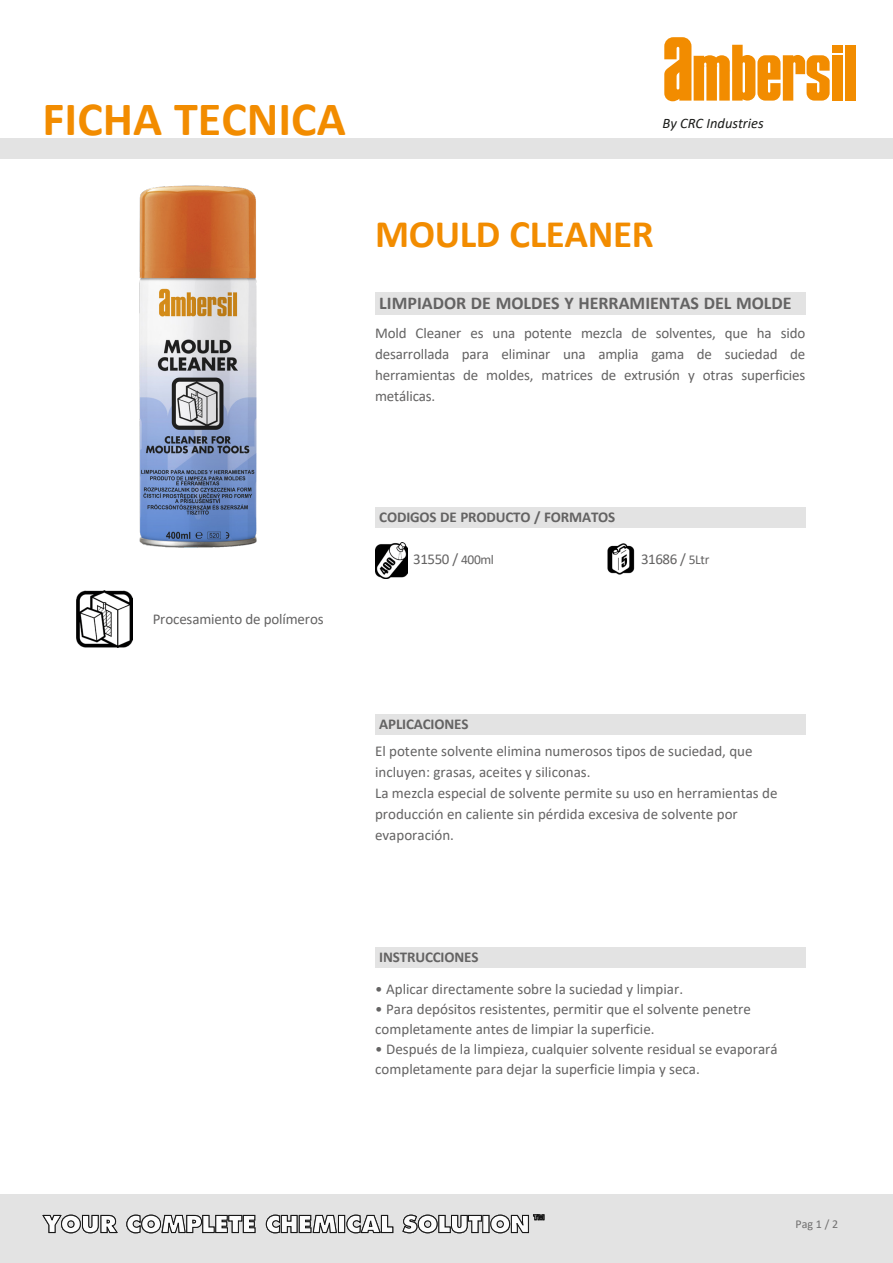
<style>
.page{position:relative;width:893px;height:1263px;background:#fff}
.page>*{position:absolute;margin:0;border:0;box-sizing:border-box;transform-origin:0 0}
.t1{font:700 48px "Calibri";color:#f28c00}
.t2{font:700 39px "Calibri";letter-spacing:-.01em;color:#f28c00}
.t3{font:700 18px "Calibri";color:#646363}
.t4{font:15px/21px "Calibri";color:#646363}
.t5{font:700 15px "Calibri";letter-spacing:-.01em;color:#646363}
.t6{font:italic 14.55px "Calibri";color:#1c1d1b}
.t7{font:12px "Calibri";color:#706f6f}
.s1{font-size:13.5px}
</style>
<div class="page">
<div style="left:375px;top:292px;width:430px;height:23px;background:#e3e3e3"></div>
<div style="left:375px;top:714px;width:430px;height:21px;background:#e3e3e3"></div>
<img style="left:139px;top:185px;width:117px;height:363px">
<div style="left:0;top:1195px;width:893px;height:68px;background:#e3e3e3"></div>
<svg style="left:42px;top:1214px;width:76px;height:19px"></svg>
<svg style="left:126px;top:1214px;width:419px;height:19px"></svg>
<div style="left:375px;top:947px;width:430px;height:20px;background:#e3e3e3"></div>
<div style="left:375px;top:507px;width:430px;height:20px;background:#e3e3e3"></div>
<img style="left:76px;top:590px;width:56px;height:57px">
<div style="left:0;top:138px;width:893px;height:21px;background:#e3e3e3"></div>
<img style="left:375px;top:543px;width:32px;height:36px">
<div style="left:845px;top:45px;width:10px;height:56px;background:#f28c00"></div>
<div style="left:832px;top:45px;width:10px;height:7px;background:#f28c00"></div>
<div style="left:832px;top:55px;width:10px;height:46px;background:#f28c00"></div>
<svg style="left:664px;top:37px;width:166px;height:64px"></svg>
<img style="left:607px;top:543px;width:28px;height:32px">
<h1 class="t1" style="left:43px;top:85px;width:305px">FICHA TECNICA</h1>
<p class="t6" style="left:663px;top:114px;width:103px">By CRC Industries</p>
<h2 class="t2" style="left:375px;top:206px;width:280px">MOULD CLEANER</h2>
<p class="t3" style="left:379px;top:290px;width:414px">LIMPIADOR DE MOLDES Y HERRAMIENTAS DEL MOLDE</p>
<p class="t4" style="left:375px;top:322px;width:432px;text-align:justify">Mold Cleaner es una potente mezcla de solventes, que ha sido desarrollada para eliminar una amplia gama de suciedad de herramientas de moldes, matrices de extrusión y otras superficies metálicas.</p>
<p class="t4" style="left:153px;top:608px;width:172px">Procesamiento de polímeros</p>
<p class="t5" style="left:379px;top:506px;width:238px">CODIGOS DE PRODUCTO / FORMATOS</p>
<p class="t4" style="left:413px;top:549px;width:82px">31550 / <span class="s1">400ml</span></p>
<p class="t4" style="left:641px;top:549px;width:70px">31686 / <span class="s1">5Ltr</span></p>
<p class="t5" style="left:379px;top:714px;width:91px">APLICACIONES</p>
<p class="t4" style="left:375px;top:740px;width:404px">El potente solvente elimina numerosos tipos de suciedad, que incluyen: grasas, aceites y siliconas.<br>La mezcla especial de solvente permite su uso en herramientas de producción en caliente sin pérdida excesiva de solvente por evaporación.</p>
<p class="t5" style="left:379px;top:946px;width:101px">INSTRUCCIONES</p>
<p class="t4" style="left:375px;top:978px;width:309px">• Aplicar directamente sobre la suciedad y limpiar.</p>
<p class="t4" style="left:375px;top:998px;width:377px;line-height:20.1px">• Para depósitos resistentes, permitir que el solvente penetre completamente antes de limpiar la superficie.</p>
<p class="t4" style="left:375px;top:1038px;width:404px;line-height:20.1px">• Después de la limpieza, cualquier solvente residual se evaporará completamente para dejar la superficie limpia y seca.</p>
<p class="t7" style="left:795px;top:1215px;width:44px">Pag 1 / 2</p>
</div>
